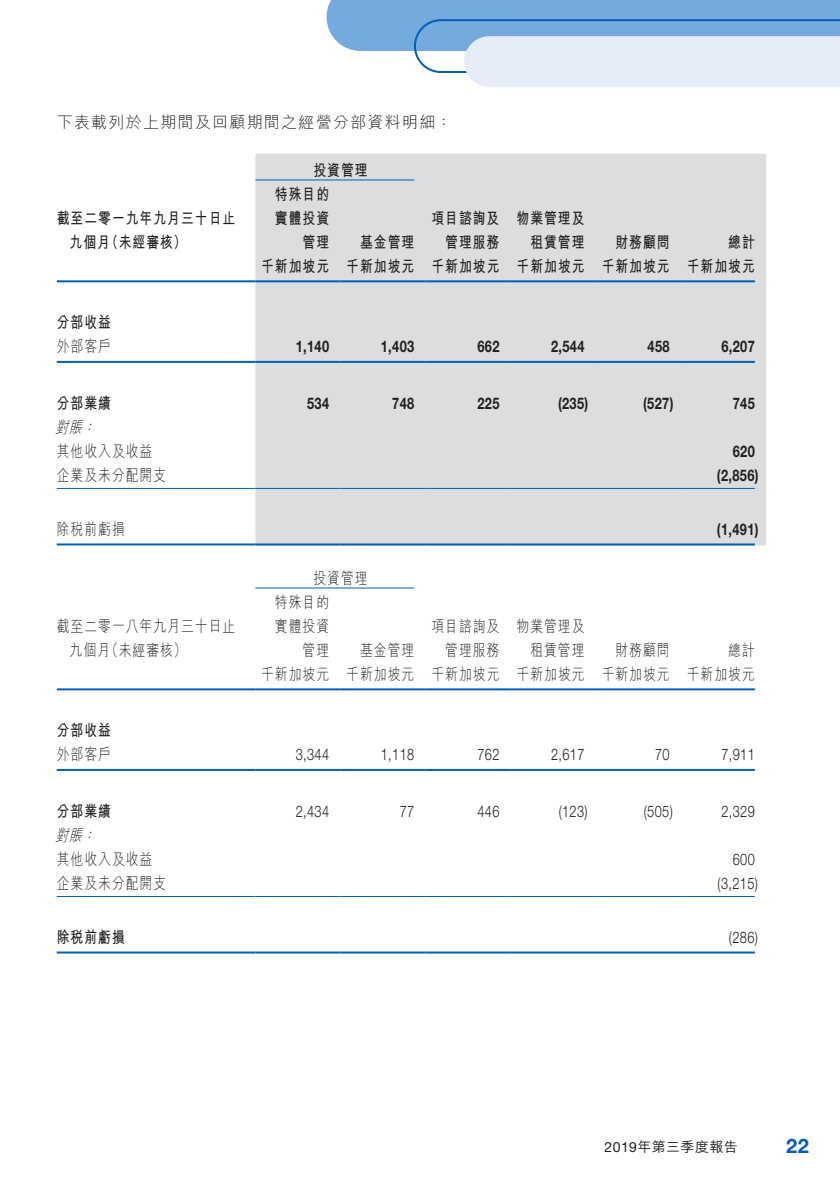
<style>
.page{position:relative;width:840px;height:1191px;background:#fff}
.page>*{position:absolute;margin:0;border:0;box-sizing:border-box;transform-origin:0 0}
.t1{font:700 20px "Helvetica Neue LT Std";color:#005fb9}
.t2{font:300 16px/24px "M Hei HK";letter-spacing:.08em;color:#231f20;text-align:center;scale:.8 1}
.t3{font:700 16px/24px "M Hei HK";letter-spacing:.08em;color:#231f20;text-align:center;scale:.8 1}
.t4{font:700 16px "Helvetica Neue LT Std";letter-spacing:.03em;color:#231f20;scale:.8 1}
.t5{font:300 16px "Helvetica Neue LT Std";letter-spacing:.03em;color:#231f20;scale:.8 1}
.t6{font:300 16px "M Hei HK";letter-spacing:.08em;color:#231f20}
.t7{font:italic 300 16px "M Hei HK";color:#231f20;scale:.8 1}
.t8{font:500 14px "M Hei HK";letter-spacing:.03em;color:#231f20}
.s1{font-family:"Helvetica Neue LT Std";font-weight:400}
</style>
<div class="page">
<svg style="left:326px;top:0;width:513px;height:87px;background:#b2ceeb"></svg>
<div style="left:255px;top:154px;width:510px;height:391px;background:#dcdddf"></div>
<hr style="left:255px;top:179px;width:159px;height:1px;background:#005fb9">
<hr style="left:57px;top:280px;width:198px;height:2px;background:#005fb9">
<hr style="left:255px;top:280px;width:85px;height:2px;background:#005fb9">
<hr style="left:340px;top:280px;width:85px;height:2px;background:#005fb9">
<hr style="left:425px;top:280px;width:85px;height:2px;background:#005fb9">
<hr style="left:510px;top:280px;width:85px;height:2px;background:#005fb9">
<hr style="left:595px;top:280px;width:85px;height:2px;background:#005fb9">
<hr style="left:680px;top:280px;width:74px;height:2px;background:#005fb9">
<hr style="left:57px;top:361px;width:198px;height:2px;background:#005fb9">
<hr style="left:255px;top:361px;width:85px;height:2px;background:#005fb9">
<hr style="left:340px;top:361px;width:85px;height:2px;background:#005fb9">
<hr style="left:425px;top:361px;width:85px;height:2px;background:#005fb9">
<hr style="left:510px;top:361px;width:85px;height:2px;background:#005fb9">
<hr style="left:595px;top:361px;width:85px;height:2px;background:#005fb9">
<hr style="left:680px;top:361px;width:74px;height:2px;background:#005fb9">
<hr style="left:57px;top:488px;width:198px;height:1px;background:#005fb9">
<hr style="left:255px;top:488px;width:85px;height:1px;background:#005fb9">
<hr style="left:340px;top:488px;width:85px;height:1px;background:#005fb9">
<hr style="left:425px;top:488px;width:85px;height:1px;background:#005fb9">
<hr style="left:510px;top:488px;width:85px;height:1px;background:#005fb9">
<hr style="left:595px;top:488px;width:85px;height:1px;background:#005fb9">
<hr style="left:680px;top:488px;width:74px;height:1px;background:#005fb9">
<hr style="left:57px;top:543px;width:198px;height:2px;background:#005fb9">
<hr style="left:255px;top:543px;width:85px;height:2px;background:#005fb9">
<hr style="left:340px;top:543px;width:85px;height:2px;background:#005fb9">
<hr style="left:425px;top:543px;width:85px;height:2px;background:#005fb9">
<hr style="left:510px;top:543px;width:85px;height:2px;background:#005fb9">
<hr style="left:595px;top:543px;width:85px;height:2px;background:#005fb9">
<hr style="left:680px;top:543px;width:74px;height:2px;background:#005fb9">
<hr style="left:255px;top:587px;width:159px;height:1px;background:#005fb9">
<hr style="left:57px;top:688px;width:198px;height:2px;background:#005fb9">
<hr style="left:255px;top:688px;width:85px;height:2px;background:#005fb9">
<hr style="left:340px;top:688px;width:85px;height:2px;background:#005fb9">
<hr style="left:425px;top:688px;width:85px;height:2px;background:#005fb9">
<hr style="left:510px;top:688px;width:85px;height:2px;background:#005fb9">
<hr style="left:595px;top:688px;width:85px;height:2px;background:#005fb9">
<hr style="left:680px;top:688px;width:74px;height:2px;background:#005fb9">
<hr style="left:57px;top:769px;width:198px;height:2px;background:#005fb9">
<hr style="left:255px;top:769px;width:85px;height:2px;background:#005fb9">
<hr style="left:340px;top:769px;width:85px;height:2px;background:#005fb9">
<hr style="left:425px;top:769px;width:85px;height:2px;background:#005fb9">
<hr style="left:510px;top:769px;width:85px;height:2px;background:#005fb9">
<hr style="left:595px;top:769px;width:85px;height:2px;background:#005fb9">
<hr style="left:680px;top:769px;width:74px;height:2px;background:#005fb9">
<hr style="left:57px;top:896px;width:198px;height:1px;background:#005fb9">
<hr style="left:255px;top:896px;width:85px;height:1px;background:#005fb9">
<hr style="left:340px;top:896px;width:85px;height:1px;background:#005fb9">
<hr style="left:425px;top:896px;width:85px;height:1px;background:#005fb9">
<hr style="left:510px;top:896px;width:85px;height:1px;background:#005fb9">
<hr style="left:595px;top:896px;width:85px;height:1px;background:#005fb9">
<hr style="left:680px;top:896px;width:74px;height:1px;background:#005fb9">
<hr style="left:57px;top:951px;width:198px;height:2px;background:#005fb9">
<hr style="left:255px;top:951px;width:85px;height:2px;background:#005fb9">
<hr style="left:340px;top:951px;width:85px;height:2px;background:#005fb9">
<hr style="left:425px;top:951px;width:85px;height:2px;background:#005fb9">
<hr style="left:510px;top:951px;width:85px;height:2px;background:#005fb9">
<hr style="left:595px;top:951px;width:85px;height:2px;background:#005fb9">
<hr style="left:680px;top:951px;width:74px;height:2px;background:#005fb9">
<p class="t6" style="left:57px;top:111px;width:396px">下表載列於上期間及回顧期間之經營分部資料明細：</p>
<p class="t3" style="left:57px;top:205px;width:224px">截至二零一九年九月三十日止（未經審核(</p>
<p class="t3" style="left:69px;top:229px;width:52px">九個月</p>
<p class="t3" style="left:313px;top:157px;width:69px">投資管理</p>
<p class="t3" style="left:275px;top:181px;width:69px;text-align:left">特殊目的實體投資</p>
<p class="t3" style="left:302px;top:229px;width:35px">管理</p>
<p class="t3" style="left:261px;top:253px;width:86px">千新加坡元</p>
<p class="t3" style="left:360px;top:229px;width:69px">基金管理</p>
<p class="t3" style="left:346px;top:253px;width:86px">千新加坡元</p>
<p class="t3" style="left:431px;top:205px;width:86px;text-align:right">項目諮詢及管理服務</p>
<p class="t3" style="left:516px;top:205px;width:86px">物業管理及</p>
<p class="t3" style="left:530px;top:229px;width:69px">租賃管理</p>
<p class="t3" style="left:431px;top:253px;width:86px">千新加坡元</p>
<p class="t3" style="left:516px;top:253px;width:86px">千新加坡元</p>
<p class="t3" style="left:615px;top:229px;width:69px">財務顧問</p>
<p class="t3" style="left:601px;top:253px;width:86px">千新加坡元</p>
<p class="t3" style="left:727px;top:229px;width:35px">總計</p>
<p class="t3" style="left:686px;top:253px;width:86px">千新加坡元</p>
<p class="t3" style="left:57px;top:309px;width:69px">分部收益</p>
<p class="t2" style="left:57px;top:334px;width:69px">外部客戶</p>
<p class="t4" style="left:295px;top:337px;width:43px">1,140</p>
<p class="t4" style="left:380px;top:337px;width:43px">1,403</p>
<p class="t4" style="left:477px;top:337px;width:29px">662</p>
<p class="t4" style="left:550px;top:337px;width:43px">2,544</p>
<p class="t4" style="left:647px;top:337px;width:29px">458</p>
<p class="t4" style="left:721px;top:337px;width:43px">6,207</p>
<p class="t3" style="left:57px;top:390px;width:69px">分部業績</p>
<p class="t7" style="left:82px;top:416px;width:25px">：</p>
<p class="t7" style="left:55px;top:416px;width:42px">對賬</p>
<p class="t4" style="left:307px;top:393px;width:29px">534</p>
<p class="t4" style="left:392px;top:393px;width:29px">748</p>
<p class="t4" style="left:477px;top:393px;width:29px">225</p>
<p class="t4" style="left:557px;top:393px;width:39px">)235(</p>
<p class="t4" style="left:642px;top:393px;width:39px">)527(</p>
<p class="t4" style="left:732px;top:393px;width:29px">745</p>
<p class="t2" style="left:57px;top:438px;width:121px">其他收入及收益</p>
<p class="t4" style="left:732px;top:441px;width:29px">620</p>
<p class="t2" style="left:57px;top:462px;width:138px">企業及未分配開支</p>
<p class="t4" style="left:716px;top:465px;width:54px">)2,856(</p>
<p class="t2" style="left:57px;top:516px;width:86px">除稅前虧損</p>
<p class="t4" style="left:716px;top:519px;width:54px">)1,491(</p>
<p class="t2" style="left:313px;top:565px;width:69px">投資管理</p>
<p class="t2" style="left:57px;top:613px;width:224px">截至二零一八年九月三十日止（未經審核(</p>
<p class="t2" style="left:69px;top:637px;width:52px">九個月</p>
<p class="t2" style="left:275px;top:589px;width:69px;text-align:left">特殊目的實體投資</p>
<p class="t2" style="left:302px;top:637px;width:35px">管理</p>
<p class="t2" style="left:360px;top:637px;width:69px">基金管理</p>
<p class="t2" style="left:431px;top:613px;width:86px;text-align:right">項目諮詢及管理服務</p>
<p class="t2" style="left:516px;top:613px;width:86px">物業管理及</p>
<p class="t2" style="left:530px;top:637px;width:69px">租賃管理</p>
<p class="t2" style="left:615px;top:637px;width:69px">財務顧問</p>
<p class="t2" style="left:727px;top:637px;width:35px">總計</p>
<p class="t2" style="left:261px;top:661px;width:86px">千新加坡元</p>
<p class="t2" style="left:346px;top:661px;width:86px">千新加坡元</p>
<p class="t2" style="left:431px;top:661px;width:86px">千新加坡元</p>
<p class="t2" style="left:516px;top:661px;width:86px">千新加坡元</p>
<p class="t2" style="left:601px;top:661px;width:86px">千新加坡元</p>
<p class="t2" style="left:686px;top:661px;width:86px">千新加坡元</p>
<p class="t3" style="left:57px;top:717px;width:69px">分部收益</p>
<p class="t2" style="left:57px;top:742px;width:69px">外部客戶</p>
<p class="t5" style="left:295px;top:745px;width:43px">3,344</p>
<p class="t5" style="left:380px;top:745px;width:43px">1,118</p>
<p class="t5" style="left:477px;top:745px;width:29px">762</p>
<p class="t5" style="left:550px;top:745px;width:43px">2,617</p>
<p class="t5" style="left:654px;top:745px;width:20px">70</p>
<p class="t5" style="left:721px;top:745px;width:43px">7,911</p>
<p class="t3" style="left:57px;top:798px;width:69px">分部業績</p>
<p class="t7" style="left:82px;top:824px;width:25px">：</p>
<p class="t7" style="left:55px;top:824px;width:42px">對賬</p>
<p class="t5" style="left:295px;top:801px;width:43px">2,434</p>
<p class="t5" style="left:399px;top:801px;width:20px">77</p>
<p class="t5" style="left:477px;top:801px;width:29px">446</p>
<p class="t5" style="left:558px;top:801px;width:38px">)123(</p>
<p class="t5" style="left:643px;top:801px;width:38px">)505(</p>
<p class="t5" style="left:721px;top:801px;width:43px">2,329</p>
<p class="t2" style="left:57px;top:846px;width:121px">其他收入及收益</p>
<p class="t5" style="left:732px;top:849px;width:29px">600</p>
<p class="t2" style="left:57px;top:870px;width:138px">企業及未分配開支</p>
<p class="t5" style="left:717px;top:873px;width:52px">)3,215(</p>
<p class="t3" style="left:57px;top:924px;width:86px">除稅前虧損</p>
<p class="t5" style="left:728px;top:927px;width:38px">)286(</p>
<p class="t8" style="left:604px;top:1136px;width:135px"><span class="s1">2019</span>年第三季度報告</p>
<p class="t1" style="left:785px;top:1133px;width:24px">22</p>
</div>
